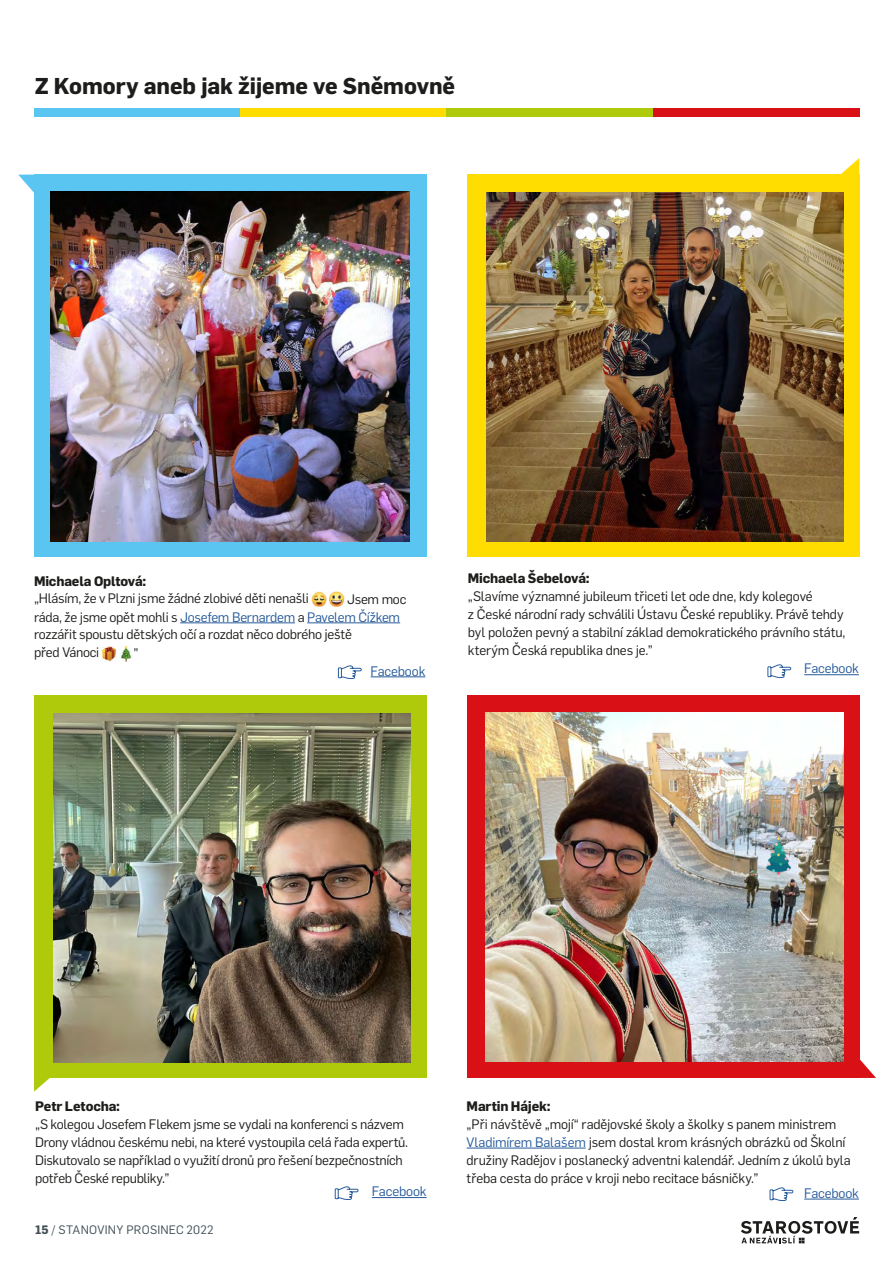
<style>
.page{position:relative;width:893px;height:1263px;background:#fff}
.page>*{position:absolute;margin:0;border:0;box-sizing:border-box;transform-origin:0 0}
.t1{font:700 22.5px "Flama";letter-spacing:-.005em;color:#1d1d1b}
.t2{font:13.5px/18px "Flama";letter-spacing:-.015em;color:#1d1d1b}
.t3{font:700 13.5px "Flama";letter-spacing:-.01em;color:#1d1d1b}
.t4{font:13.5px "Flama";letter-spacing:-.015em;color:#275b9b}
.t5{font:12px "Flama";letter-spacing:.02em;color:#3f4e55}
.s1{color:#275b9b}
.s2{font-weight:700}
</style>
<div class="page">
<div style="left:34px;top:108px;width:206px;height:9px;background:#5bc5f2"></div>
<div style="left:240px;top:108px;width:207px;height:9px;background:#fd0"></div>
<div style="left:447px;top:108px;width:206px;height:9px;background:#afca0b"></div>
<div style="left:653px;top:108px;width:207px;height:9px;background:#d91016"></div>
<svg style="left:741px;top:1217px;width:118px;height:26px"></svg>
<svg style="left:18px;top:175px;width:16px;height:18px"></svg>
<div style="left:34px;top:175px;width:393px;height:382px;background:#5bc5f2"></div>
<img style="left:50px;top:192px;width:359px;height:350px">
<hr style="left:372px;top:1197px;width:55px;height:1px;background:#275b9b">
<svg style="left:748px;top:158px;width:111px;height:17px"></svg>
<div style="left:467px;top:175px;width:393px;height:382px;background:#fd0"></div>
<hr style="left:804px;top:674px;width:55px;height:1px;background:#275b9b">
<img style="left:486px;top:193px;width:357px;height:349px">
<svg style="left:860px;top:1059px;width:16px;height:19px"></svg>
<div style="left:467px;top:695px;width:393px;height:383px;background:#d91016"></div>
<hr style="left:467px;top:1148px;width:119px;height:1px;background:#275b9b">
<hr style="left:804px;top:1199px;width:55px;height:1px;background:#275b9b">
<img style="left:486px;top:712px;width:357px;height:349px">
<svg style="left:34px;top:1078px;width:16px;height:14px"></svg>
<div style="left:34px;top:695px;width:393px;height:383px;background:#afca0b"></div>
<img style="left:54px;top:713px;width:357px;height:349px">
<svg style="left:338px;top:665px;width:24px;height:14px"></svg>
<svg style="left:767px;top:664px;width:24px;height:14px"></svg>
<svg style="left:769px;top:1187px;width:25px;height:14px"></svg>
<svg style="left:334px;top:1186px;width:25px;height:14px"></svg>
<hr style="left:180px;top:622px;width:115px;height:1px;background:#275b9b">
<hr style="left:307px;top:622px;width:93px;height:1px;background:#275b9b">
<hr style="left:371px;top:676px;width:54px;height:1px;background:#275b9b">
<img style="left:311px;top:591px;width:16px;height:16px">
<img style="left:329px;top:591px;width:16px;height:16px">
<img style="left:102px;top:646px;width:15px;height:16px">
<img style="left:120px;top:646px;width:12px;height:16px">
<img style="left:759px;top:837px;width:38px;height:37px">
<h1 class="t1" style="left:35px;top:69px;width:422px">Z Komory aneb jak žijeme ve Sněmovně</h1>
<p class="t3" style="left:34px;top:571px;width:114px">Michaela Opltová:</p>
<p class="t2" style="left:34px;top:589px;width:276px">„Hlásím, že v Plzni jsme žádné zlobivé děti nenašli</p>
<p class="t2" style="left:34px;top:589px;width:374px;text-indent:313px">Jsem moc ráda, že jsme opět mohli s <span class="s1">Josefem Bernardem</span> a <span class="s1">Pavelem Čížkem </span>rozzářit spoustu dětských očí a rozdat něco dobrého ještě<br>před Vánoci</p>
<p class="t2" style="left:133px;top:643px;width:7px">”</p>
<p class="t4" style="left:371px;top:661px;width:56px">Facebook</p>
<p class="t3" style="left:468px;top:569px;width:123px">Michaela Šebelová:</p>
<p class="t2" style="left:468px;top:587px;width:379px">„Slavíme významné jubileum třiceti let ode dne, kdy kolegové<br>z České národní rady schválili Ústavu České republiky. Právě tehdy byl položen pevný a stabilní základ demokratického právního státu, kterým Česká republika dnes je.”</p>
<p class="t4" style="left:804px;top:659px;width:56px">Facebook</p>
<p class="t3" style="left:35px;top:1096px;width:86px">Petr Letocha:</p>
<p class="t2" style="left:35px;top:1114px;width:375px">„S kolegou Josefem Flekem jsme se vydali na konferenci s názvem Drony vládnou českému nebi, na které vystoupila celá řada expertů.<br>Diskutovalo se například o využití dronů pro řešení bezpečnostních potřeb České republiky.”</p>
<p class="t4" style="left:372px;top:1182px;width:56px">Facebook</p>
<p class="t5" style="left:35px;top:1221px;width:180px"><span class="s2">15</span> / STANOVINY PROSINEC 2022</p>
<p class="t3" style="left:467px;top:1096px;width:85px">Martin Hájek:</p>
<p class="t2" style="left:467px;top:1114px;width:386px">„Při návštěvě „mojí“ radějovské školy a školky s panem ministrem <span class="s1">Vladimírem Balašem</span> jsem dostal krom krásných obrázků od Školní družiny Radějov i poslanecký adventni kalendář. Jedním z úkolů byla třeba cesta do práce v kroji nebo recitace básničky.”</p>
<p class="t4" style="left:804px;top:1183px;width:56px">Facebook</p>
</div>
